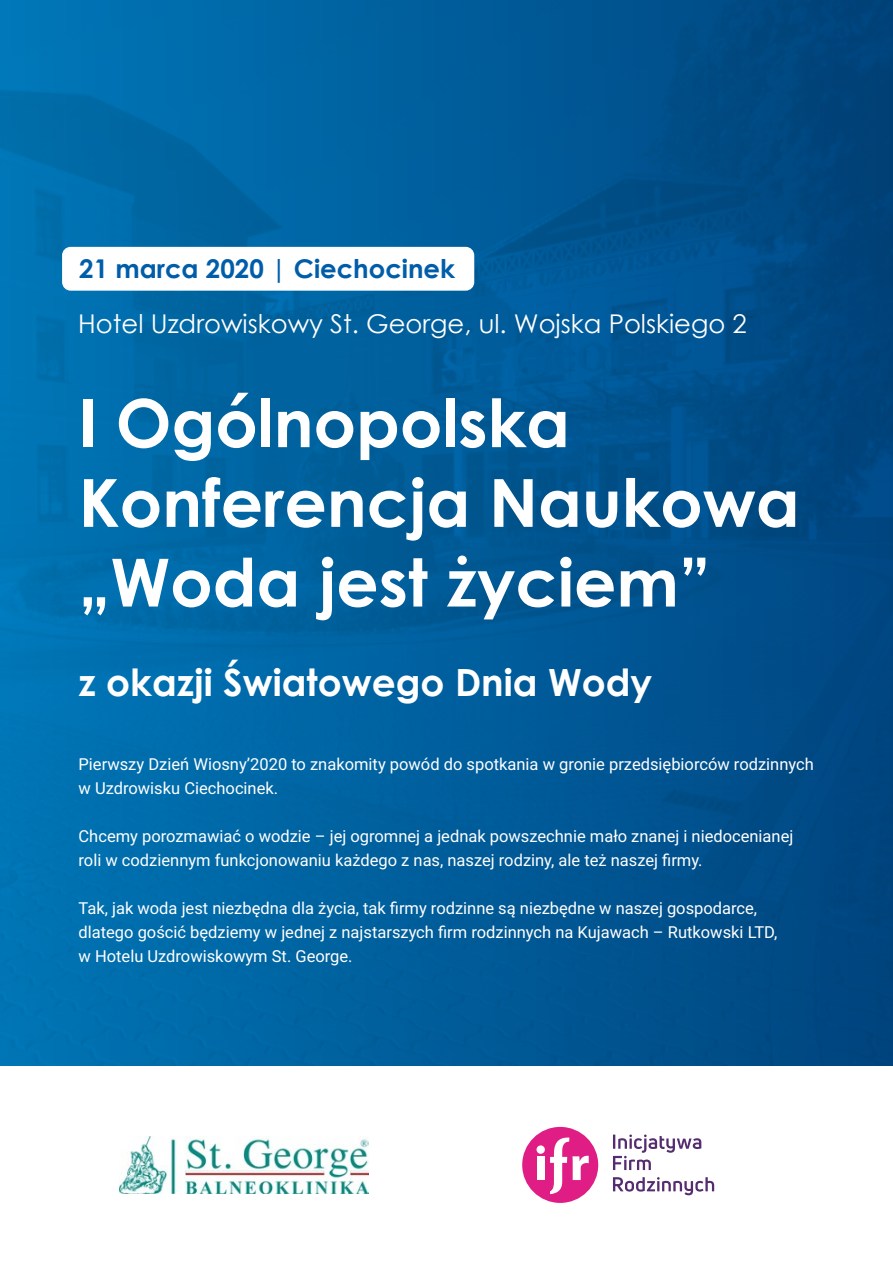
<style>
.page{position:relative;width:893px;height:1263px;background:#fff}
.page>*{position:absolute;margin:0;border:0;box-sizing:border-box;transform-origin:0 0}
.t1{font:700 66.45px/79.7px "Century Gothic";color:#fff}
.t2{font:700 37.5px "Century Gothic";color:#fff}
.t3{font:25.8px "Century Gothic";color:#fff}
.t4{font:700 25.8px "Century Gothic";color:#005da9}
.t5{font:16.5px/24px "Roboto";color:#fff}
</style>
<div class="page">
<img style="left:0;top:0;width:893px;height:1065px">
<img style="left:120px;top:1136px;width:248px;height:57px">
<div style="left:62px;top:247px;width:412px;height:44px;background:#fff;border-radius:9px"></div>
<svg style="left:613px;top:1177px;width:101px;height:18px"></svg>
<svg style="left:613px;top:1134px;width:88px;height:36px"></svg>
<div style="left:522px;top:1127px;width:76px;height:76px;background:#df1d84;border-radius:50%"></div>
<div style="left:536px;top:1145px;width:9px;height:9px;background:#fff;border-radius:50%"></div>
<div style="left:537px;top:1157px;width:8px;height:23px;background:#fff"></div>
<svg style="left:550px;top:1137px;width:39px;height:57px"></svg>
<h3 class="t4" style="left:79px;top:249px;width:377px">21 marca 2020 | Ciechocinek</h3>
<h3 class="t3" style="left:78px;top:306px;width:670px">Hotel Uzdrowiskowy St. George, ul. Wojska Polskiego 2</h3>
<h1 class="t1" style="left:79px;top:380px;width:723px">I Ogólnopolska<br>Konferencja Naukowa „Woda jest życiem”</h1>
<h2 class="t2" style="left:79px;top:654px;width:575px">z okazji Światowego Dnia Wody</h2>
<p class="t5" style="left:79px;top:752px;width:737px">Pierwszy Dzień Wiosny’2020 to znakomity powód do spotkania w gronie przedsiębiorców rodzinnych w Uzdrowisku Ciechocinek.</p>
<p class="t5" style="left:79px;top:824px;width:716px">Chcemy porozmawiać o wodzie – jej ogromnej a jednak powszechnie mało znanej i niedocenianej roli w codziennym funkcjonowaniu każdego z nas, naszej rodziny, ale też naszej firmy.</p>
<p class="t5" style="left:79px;top:896px;width:700px">Tak, jak woda jest niezbędna dla życia, tak firmy rodzinne są niezbędne w naszej gospodarce, dlatego gościć będziemy w jednej z najstarszych firm rodzinnych na Kujawach – Rutkowski LTD, w Hotelu Uzdrowiskowym St. George.</p>
</div>
